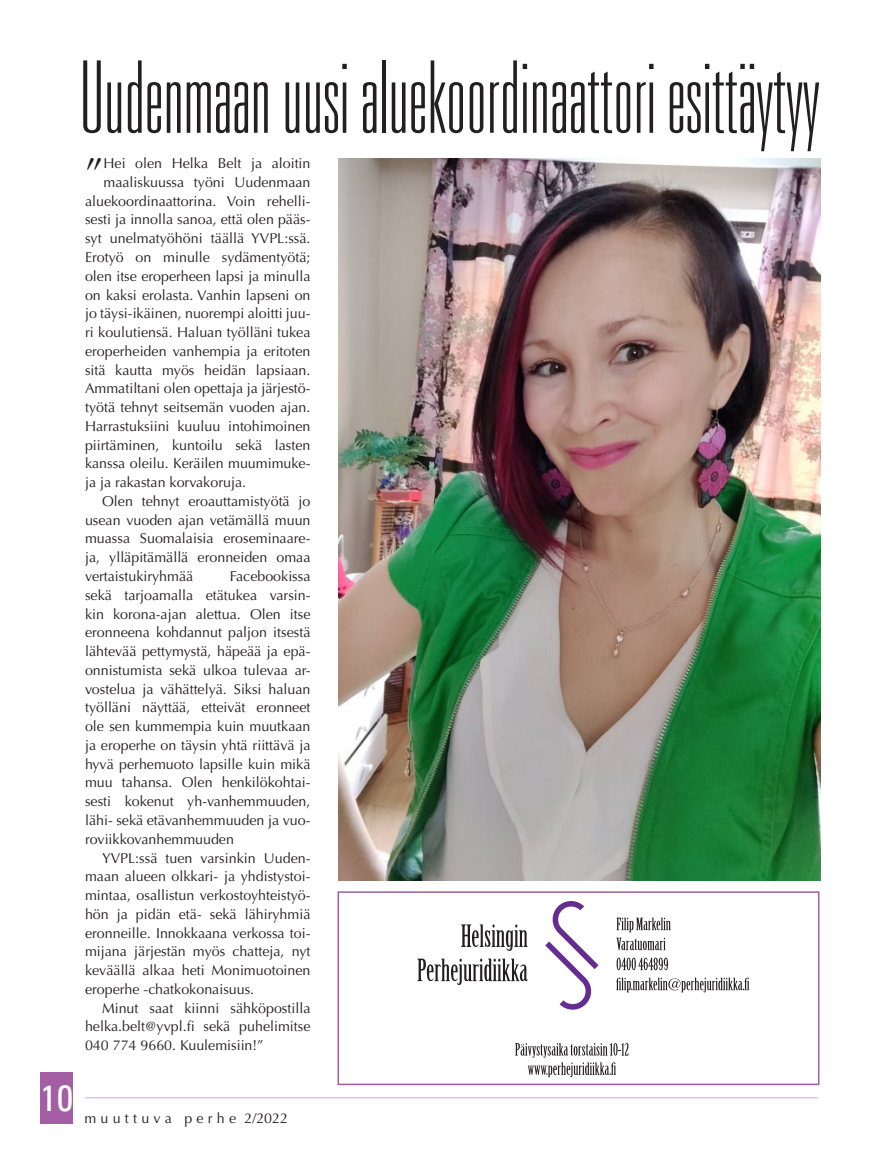
<style>
.page{position:relative;width:893px;height:1149px;background:#fff}
.page>*{position:absolute;margin:0;border:0;box-sizing:border-box;transform-origin:0 0}
.otsikko-h1{font:100 ultra-condensed 100.2px "Univers 39";color:#231f20}
.leipiseka{font:41.55px "Optima";color:#231f20}
.muuttuva{font:condensed 36px "Univers";color:#fff}
.leipiseka-2{font:14.25px/18.8px "Optima";color:#231f20;text-align:justify}
.leipiseka-3{font:14.25px "Optima";letter-spacing:.3em;color:#231f20}
</style>
<div class="page">
<div style="left:40px;top:1071px;width:33px;height:52px;background:#a35ea4"></div>
<hr style="left:84px;top:1095px;width:737px;height:3px;background:#231f20;opacity:.08">
<img style="left:339px;top:158px;width:482px;height:722px">
<svg style="left:461px;top:924px;width:67px;height:26px"></svg>
<svg style="left:417px;top:958px;width:111px;height:26px"></svg>
<svg style="left:616px;top:917px;width:55px;height:32px"></svg>
<svg style="left:617px;top:957px;width:51px;height:12px"></svg>
<svg style="left:616px;top:977px;width:133px;height:15px"></svg>
<svg style="left:545px;top:901px;width:53px;height:109px"></svg>
<svg style="left:515px;top:1043px;width:113px;height:33px"></svg>
<div style="left:338px;top:891px;width:481px;height:193px;border:2px solid #a35ea4"></div>
<p class="otsikko-h1" style="left:80px;top:46px;width:741px">Uudenmaan uusi aluekoordinaattori esittäytyy</p>
<p class="leipiseka" style="left:85px;top:149px;width:20px">”</p>
<p class="leipiseka-2" style="left:104px;top:154px;width:208px">Hei olen Helka Belt ja aloitin</p>
<p class="leipiseka-2" style="left:104px;top:173px;width:208px">maaliskuussa työni Uudenmaan</p>
<p class="leipiseka-2" style="left:85px;top:192px;width:227px">aluekoordinaattorina. Voin rehelli-</p>
<p class="leipiseka-2" style="left:85px;top:210px;width:227px">sesti ja innolla sanoa, että olen pääs-</p>
<p class="leipiseka-2" style="left:85px;top:229px;width:227px">syt unelmatyöhöni täällä YVPL:ssä.</p>
<p class="leipiseka-2" style="left:85px;top:248px;width:227px">Erotyö on minulle sydämentyötä;</p>
<p class="leipiseka-2" style="left:85px;top:267px;width:227px">olen itse eroperheen lapsi ja minulla</p>
<p class="leipiseka-2" style="left:85px;top:285px;width:227px">on kaksi erolasta. Vanhin lapseni on</p>
<p class="leipiseka-2" style="left:85px;top:304px;width:227px">jo täysi-ikäinen, nuorempi aloitti juu-</p>
<p class="leipiseka-2" style="left:85px;top:323px;width:227px">ri koulutiensä. Haluan työlläni tukea</p>
<p class="leipiseka-2" style="left:85px;top:342px;width:227px">eroperheiden vanhempia ja eritoten</p>
<p class="leipiseka-2" style="left:85px;top:360px;width:227px">sitä kautta myös heidän lapsiaan.</p>
<p class="leipiseka-2" style="left:85px;top:379px;width:227px">Ammatiltani olen opettaja ja järjestö-</p>
<p class="leipiseka-2" style="left:85px;top:398px;width:227px">työtä tehnyt seitsemän vuoden ajan.</p>
<p class="leipiseka-2" style="left:85px;top:417px;width:227px">Harrastuksiini kuuluu intohimoinen</p>
<p class="leipiseka-2" style="left:85px;top:435px;width:227px">piirtäminen, kuntoilu sekä lasten</p>
<p class="leipiseka-2" style="left:85px;top:454px;width:227px">kanssa oleilu. Keräilen muumimuke-</p>
<p class="leipiseka-2" style="left:85px;top:473px;width:163px">ja ja rakastan korvakoruja.</p>
<p class="leipiseka-2" style="left:85px;top:492px;width:227px;text-indent:17px">Olen tehnyt eroauttamistyötä jo usean vuoden ajan vetämällä muun muassa Suomalaisia eroseminaare&shy;ja, ylläpitämällä eronneiden omaa vertaistukiryhmää</p>
<p class="leipiseka-2" style="left:85px;top:567px;width:227px;text-indent:145px">Facebookissa sekä tarjoamalla etätukea varsin&shy;kin korona-ajan alettua. Olen itse eronneena kohdannut paljon itsestä lähtevää pettymystä, häpeää ja epä&shy;onnistumista sekä ulkoa tulevaa ar&shy;vostelua ja vähättelyä. Siksi haluan työlläni näyttää, etteivät eronneet ole sen kummempia kuin muutkaan ja eroperhe on täysin yhtä riittävä ja hyvä perhemuoto lapsille kuin mikä muu tahansa. Olen henkilökohtai&shy;sesti kokenut yh-vanhemmuuden, lähi- sekä etävanhemmuuden ja vuo&shy;roviikkovanhemmuuden</p>
<p class="leipiseka-2" style="left:85px;top:848px;width:227px;text-indent:17px">YVPL:ssä tuen varsinkin Uuden&shy;maan alueen olkkari- ja yhdistystoi&shy;mintaa, osallistun verkostoyhteistyö&shy;hön ja pidän etä- sekä lähiryhmiä eronneille. Innokkaana verkossa toi&shy;mijana järjestän myös chatteja, nyt keväällä alkaa heti Monimuotoinen eroperhe -chatkokonaisuus.</p>
<p class="leipiseka-2" style="left:85px;top:998px;width:227px;text-indent:17px">Minut saat kiinni sähköpostilla helka.belt@yvpl.fi sekä puhelimitse 040 774 9660. Kuulemisiin!”</p>
<p class="muuttuva" style="left:40px;top:1074px;width:34px">10</p>
<p class="leipiseka-3" style="left:84px;top:1109px;width:205px">muuttuva perhe 2/2022</p>
</div>
